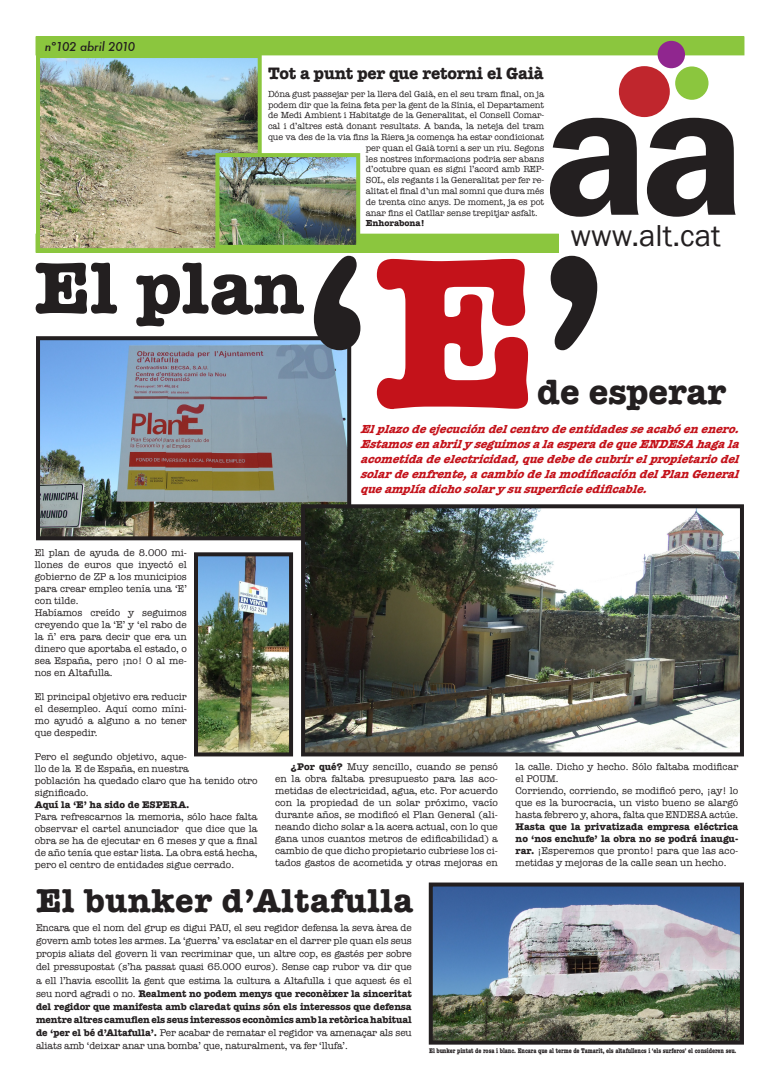
<style>
.page{position:relative;width:780px;height:1092px;background:#fff}
.page>*{position:absolute;margin:0;border:0;box-sizing:border-box;transform-origin:0 0}
.t1{font:700 221.6px "American Typewriter";color:#231f20}
.t2{font:600 192.5px "Franklin Gothic";color:#231f20}
.t3{font:700 75.3px "American Typewriter";color:#231f20}
.t4{font:700 36.1px "American Typewriter";color:#231f20}
.t5{font:700 34.1px "American Typewriter";letter-spacing:.02em;color:#231f20}
.t6{font:31.1px "Franklin Gothic";color:#231f20}
.t7{font:700 17px "American Typewriter";letter-spacing:-.01em;color:#231f20}
.t8{font:italic 700 12px/15px "American Typewriter";color:#c4121a;text-align:justify}
.t9{font:italic 500 12px "Futura";letter-spacing:-.015em;color:#231f20}
.t10{font:10px/12px "American Typewriter";color:#231f20;text-align:justify}
.t11{font:700 10px "American Typewriter";color:#231f20}
.t12{font:9px "American Typewriter";letter-spacing:-.005em;color:#231f20}
.t13{font:700 9px "American Typewriter";letter-spacing:-.005em;color:#231f20}
.t14{font:700 condensed 7px "American Typewriter";letter-spacing:-.01em;color:#231f20}
.s1{color:#c4121a}
.s2{font-weight:700}
</style>
<div class="page">
<div style="left:36px;top:37px;width:708px;height:18px;background:#8bc63e"></div>
<div style="left:657px;top:41px;width:28px;height:27px;background:#90268f;border-radius:50%"></div>
<div style="left:619px;top:66px;width:50px;height:51px;background:#c0262d;border-radius:50%"></div>
<div style="left:675px;top:66px;width:33px;height:34px;background:#8bc63e;border-radius:50%"></div>
<div style="left:36px;top:234px;width:522px;height:18px;background:#8bc63e"></div>
<img style="left:41px;top:59px;width:216px;height:188px">
<div style="left:36px;top:54px;width:226px;height:198px;border:4px solid #8bc63e"></div>
<img style="left:220px;top:158px;width:135px;height:86px">
<div style="left:215px;top:153px;width:145px;height:96px;border:4px solid #8bc63e"></div>
<img style="left:41px;top:341px;width:305px;height:194px">
<div style="left:36px;top:336px;width:315px;height:204px;border:4px solid #231f20"></div>
<img style="left:306px;top:509px;width:433px;height:242px">
<div style="left:301px;top:504px;width:443px;height:252px;border:4px solid #231f20"></div>
<img style="left:199px;top:557px;width:89px;height:194px">
<div style="left:194px;top:552px;width:99px;height:204px;border:4px solid #231f20"></div>
<img style="left:434px;top:887px;width:305px;height:152px">
<div style="left:429px;top:882px;width:315px;height:162px;border:4px solid #231f20"></div>
<p class="t9" style="left:45px;top:39px;width:92px">nº102 abril 2010</p>
<p class="t7" style="left:268px;top:63px;width:277px">Tot a punt per que retorni el Gaià</p>
<p class="t12" style="left:268px;top:89px;width:278px">Dóna gust passejar per la llera del Gaià, en el seu tram final, on ja</p>
<p class="t12" style="left:268px;top:99px;width:278px">podem dir que la feina feta per la gent de la Sínia, el Departament</p>
<p class="t12" style="left:268px;top:110px;width:278px">de Medi Ambient i Habitatge de la Generalitat, el Consell Comar-</p>
<p class="t12" style="left:268px;top:121px;width:278px">cal i d’altres està donant resultats. A banda, la neteja del tram</p>
<p class="t12" style="left:268px;top:132px;width:278px">que va des de la via fins la Riera ja comença ha estar condicionat</p>
<p class="t12" style="left:366px;top:143px;width:180px">per quan el Gaià torni a ser un riu. Segons</p>
<p class="t12" style="left:366px;top:153px;width:180px">les nostres informacions podria ser abans</p>
<p class="t12" style="left:366px;top:164px;width:180px">d’octubre quan es signi l’acord amb REP-</p>
<p class="t12" style="left:366px;top:175px;width:180px">SOL, els regants i la Generalitat per fer re-</p>
<p class="t12" style="left:366px;top:186px;width:180px">alitat el final d’un mal somni que dura més</p>
<p class="t12" style="left:366px;top:197px;width:180px">de trenta cinc anys. De moment, ja es pot</p>
<p class="t12" style="left:366px;top:207px;width:173px">anar fins el Catllar sense trepitjar asfalt.</p>
<p class="t13" style="left:366px;top:218px;width:60px">Enhorabona!</p>
<p class="t2" style="left:544px;top:32px;width:203px">aa</p>
<p class="t6" style="left:570px;top:217px;width:152px">www.alt.cat</p>
<p class="t3" style="left:34px;top:242px;width:271px">El plan</p>
<p class="t1" style="left:300px;top:197px;width:312px">‘<span class="s1">E</span>’</p>
<p class="t4" style="left:537px;top:370px;width:190px">de esperar</p>
<p class="t8" style="left:360px;top:421px;width:385px">Elplazodeejecucióndelcentrodeentidadesseacabóenenero.<br>Estamosenabrily seguimosalaesperadequeENDESAhagala acometidadeelectricidad,quedebedecubrirelpropietariodel solardeenfrente,acambiodelamodificacióndelPlanGeneral queamplíadichosolary susuperficieedificable.</p>
<p class="t10" style="left:35px;top:547px;width:154px">El plan de ayuda de 8.000 mi&shy;llones de euros que inyectó el gobierno de ZP a los municipios para crear empleo tenía una ‘E’ con tilde.</p>
<p class="t10" style="left:35px;top:607px;width:154px">Habíamos creído y seguimos creyendo que la ‘E’ y ‘el rabo de la ñ’ era para decir que era un dinero que aportaba el estado, o sea España, pero ¡no! O al me&shy;nos en Altafulla.</p>
<p class="t10" style="left:35px;top:691px;width:154px">El principal objetivo era reducir el desempleo. Aquí como míni&shy;mo ayudó a alguno a no tener que despedir.</p>
<p class="t10" style="left:35px;top:751px;width:224px;text-align:left">Pero el segundo objetivo, aque-<br>llo de la E de España, en nuestra<br>población ha quedado claro que ha tenido otro significado.</p>
<p class="t11" style="left:35px;top:798px;width:156px">Aquí la ‘E’ ha sido de ESPERA.</p>
<p class="t10" style="left:35px;top:811px;width:224px">Para refrescarnos la memoria, sólo hace falta observar el cartel anunciador que dice que la obra se ha de ejecutar en 6 meses y que a final de año tenía que estar lista. La obra está hecha, pero el centro de entidades sigue cerrado.</p>
<p class="t10" style="left:275px;top:760px;width:224px;text-indent:16px"><span class="s2">¿Por qué?</span> Muy sencillo, cuando se pensó en la obra faltaba presupuesto para las aco&shy;metidas de electricidad, agua, etc. Por acuerdo con la propiedad de un solar próximo, vacío durante años, se modificó el Plan General (ali&shy;neando dicho solar a la acera actual, con lo que gana unos cuantos metros de edificabilidad) a cambio de que dicho propietario cubriese los ci&shy;tados gastos de acometida y otras mejoras en</p>
<p class="t10" style="left:515px;top:760px;width:224px">la calle. Dicho y hecho. Sólo faltaba modificar el POUM.</p>
<p class="t10" style="left:515px;top:784px;width:224px">Corriendo, corriendo, se modificó pero, ¡ay! lo que es la burocracia, un visto bueno se alargó hasta febrero y, ahora, falta que ENDESA actúe.<br><span class="s2">Hasta que la privatizada empresa eléctrica no ‘nos enchufe’ la obra no se podrá inaugu&shy;rar.</span> ¡Esperemos que pronto! para que las aco&shy;metidas y mejoras de la calle sean un hecho.</p>
<p class="t5" style="left:36px;top:879px;width:379px">El bunker d’Altafulla</p>
<p class="t10" style="left:36px;top:921px;width:377px;line-height:13px">Encara que el nom del grup es digui PAU, el seu regidor defensa la seva àrea de govern amb totes les armes. La ‘guerra’ va esclatar en el darrer ple quan els seus propis aliats del govern li van recriminar que, un altre cop, es gastés per sobre del pressupostat (s’ha passat quasi 65.000 euros). Sense cap rubor va dir que a ell l’havia escollit la gent que estima la cultura a Altafulla i que aquest és el seu nord agradi o no. <span class="s2">Realment no podem menys que reconèixer la sinceritat del regidor que manifesta amb claredat quins són els interessos que defensa mentre altres camuflen els seus interessos econòmics amb la retòrica habitual de ‘per el bé d’Altafulla’.</span> Per acabar de rematar el regidor va amenaçar als seu aliats amb ‘deixar anar una bomba’ que, naturalment, va fer ‘llufa’.</p>
<p class="t14" style="left:429px;top:1046px;width:309px">El bunker pintat de rosa i blanc. Encara que al terme de Tamarit, els altafullencs i ‘els surferos’ el consideren seu.</p>
</div>
